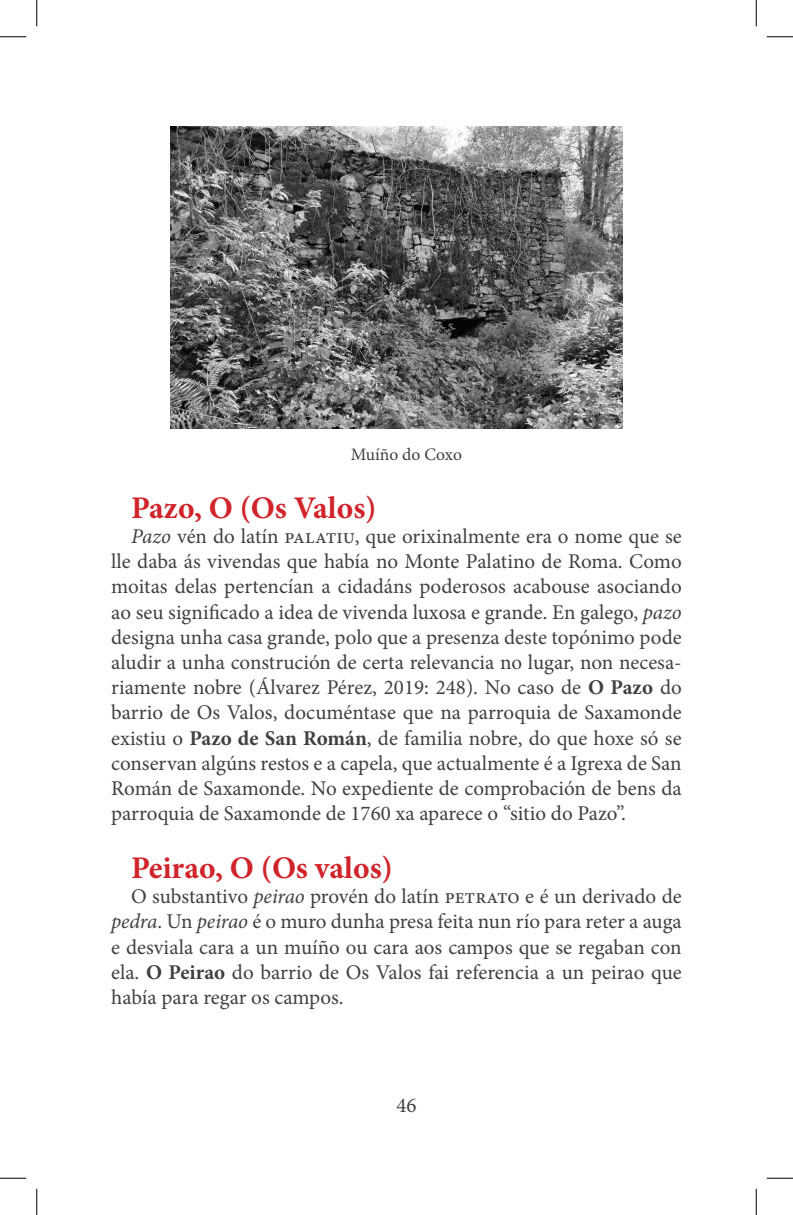
<style>
.page{position:relative;width:793px;height:1215px;background:#fff}
.page>*{position:absolute;margin:0;border:0;box-sizing:border-box;transform-origin:0 0}
.libro_toponiia_epigr{font:700 31.5px "Minion Pro";letter-spacing:-.015em;color:#d1232a}
.libros_toponimia_par{font:21px/25.2px "Minion Pro";color:#404040;text-align:justify}
.libros_toponimia_par-2{font:17.5px "Minion Pro";color:#404040}
.s1{font-style:italic}
.s2{font-weight:700}
</style>
<div class="page">
<img style="left:170px;top:126px;width:452px;height:303px">
<svg style="left:0;top:36px;width:26px;height:1px"></svg>
<svg style="left:767px;top:36px;width:26px;height:1px"></svg>
<svg style="left:0;top:1177px;width:26px;height:1px"></svg>
<svg style="left:767px;top:1177px;width:26px;height:1px"></svg>
<svg style="left:36px;top:0;width:1px;height:26px"></svg>
<svg style="left:36px;top:1188px;width:1px;height:26px"></svg>
<svg style="left:756px;top:0;width:1px;height:26px"></svg>
<svg style="left:756px;top:1188px;width:1px;height:26px"></svg>
<p class="libros_toponimia_par-2" style="left:351px;top:442px;width:113px">Muíño do Coxo</p>
<p class="libro_toponiia_epigr" style="left:131px;top:485px;width:247px">Pazo, O (Os Valos)</p>
<p class="libros_toponimia_par" style="left:111px;top:523px;width:572px;text-indent:20px"><span class="s1">Pazo</span> vén do latín palatiu, que orixinalmente era o nome que se lle daba ás vivendas que había no Monte Palatino de Roma. Como moitas delas pertencían a cidadáns poderosos acabouse asociando ao seu significado a idea de vivenda luxosa e grande. En galego, <span class="s1">pazo </span>designa unha casa grande, polo que a presenza deste topónimo pode aludir a unha construción de certa relevancia no lugar, non necesa&shy;riamente nobre (Álvarez Pérez, 2019: 248). No caso de <span class="s2">O Pazo</span> do barrio de Os Valos, documéntase que na parroquia de Saxamonde existiu o <span class="s2">Pazo de San Román</span>, de familia nobre, do que hoxe só se conservan algúns restos e a capela, que actualmente é a Igrexa de San Román de Saxamonde. No expediente de comprobación de bens da parroquia de Saxamonde de 1760 xa aparece o “sitio do Pazo”.</p>
<p class="libro_toponiia_epigr" style="left:131px;top:845px;width:263px">Peirao, O (Os valos)</p>
<p class="libros_toponimia_par" style="left:111px;top:883px;width:572px;text-indent:20px">O substantivo <span class="s1">peirao</span> provén do latín petrato e é un derivado de <span class="s1">pedra</span>. Un <span class="s1">peirao</span> é o muro dunha presa feita nun río para reter a auga e desviala cara a un muíño ou cara aos campos que se regaban con ela. <span class="s2">O Peirao</span> do barrio de Os Valos fai referencia a un peirao que había para regar os campos.</p>
<p class="libros_toponimia_par" style="left:396px;top:1092px;width:22px">46</p>
</div>
